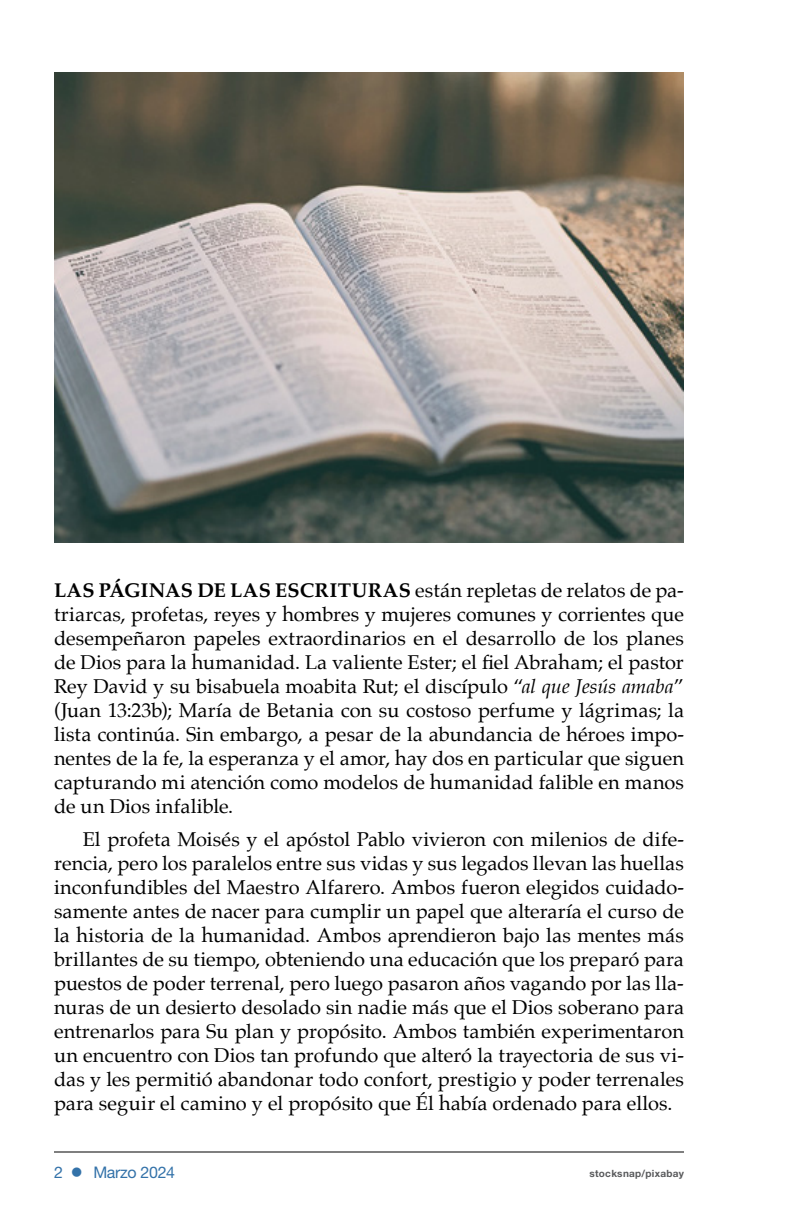
<style>
.page{position:relative;width:792px;height:1224px;background:#fff}
.page>*{position:absolute;margin:0;border:0;box-sizing:border-box;transform-origin:0 0}
.t1{font:20px/24px "Palatino";color:#000;text-align:justify}
.t2{font:16px "Helvetica Neue LT Std";letter-spacing:-.02em;color:#3372a9}
.t3{font:700 10px "Helvetica Neue LT Std";letter-spacing:.03em;color:#58595b}
.s1{font-weight:700}
.s2{font-style:italic}
</style>
<div class="page">
<hr style="left:54px;top:1152px;width:630px;height:1px;background:#000">
<img style="left:54px;top:72px;width:630px;height:471px">
<p class="t1" style="left:54px;top:578px;width:632px"><span class="s1">LAS PÁGINAS DE LAS ESCRITURAS</span> están repletas de relatos de pa&shy;triarcas, profetas, reyes y hombres y mujeres comunes y corrientes que desempeñaron papeles extraordinarios en el desarrollo de los planes de Dios para la humanidad. La valiente Ester; el fiel Abraham; el pastor Rey David y su bisabuela moabita Rut; el discípulo “<span class="s2">al que Jesús amaba</span>” (Juan 13:23b); María de Betania con su costoso perfume y lágrimas; la lista continúa. Sin embargo, a pesar de la abundancia de héroes impo&shy;nentes de la fe, la esperanza y el amor, hay dos en particular que siguen capturando mi atención como modelos de humanidad falible en manos de un Dios infalible.</p>
<p class="t1" style="left:54px;top:827px;width:632px;text-indent:29px">El profeta Moisés y el apóstol Pablo vivieron con milenios de dife&shy;rencia, pero los paralelos entre sus vidas y sus legados llevan las huellas inconfundibles del Maestro Alfarero. Ambos fueron elegidos cuidado&shy;samente antes de nacer para cumplir un papel que alteraría el curso de la historia de la humanidad. Ambos aprendieron bajo las mentes más brillantes de su tiempo, obteniendo una educación que los preparó para puestos de poder terrenal, pero luego pasaron años vagando por las lla&shy;nuras de un desierto desolado sin nadie más que el Dios soberano para entrenarlos para Su plan y propósito. Ambos también experimentaron un encuentro con Dios tan profundo que alteró la trayectoria de sus vi&shy;das y les permitió abandonar todo confort, prestigio y poder terrenales para seguir el camino y el propósito que Él había ordenado para ellos.</p>
<p class="t2" style="left:54px;top:1162px;width:123px">2 ● Marzo 2024</p>
<p class="t3" style="left:589px;top:1167px;width:96px">stocksnap/pixabay</p>
</div>
